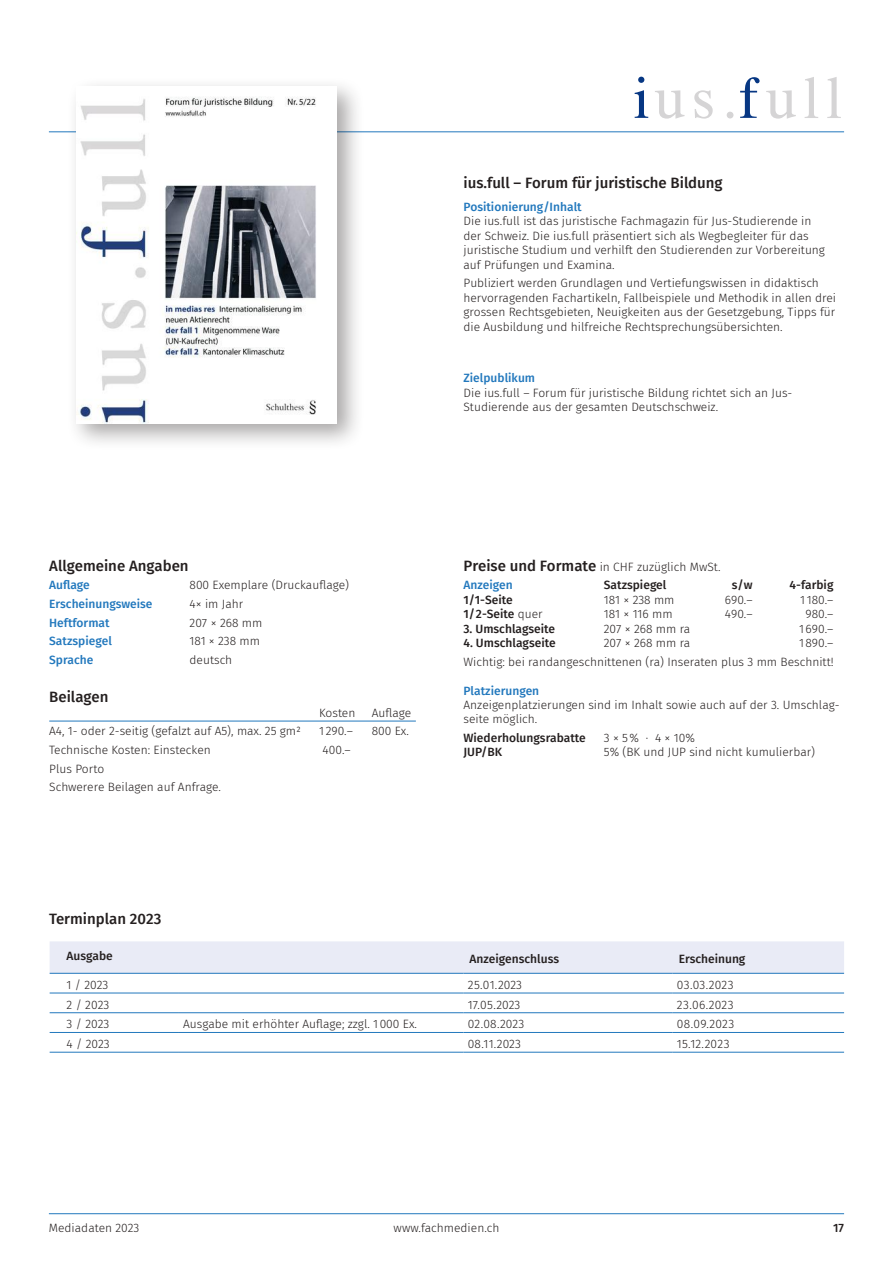
<style>
.page{position:relative;width:893px;height:1263px;background:#fff}
.page>*{position:absolute;margin:0;border:0;box-sizing:border-box;transform-origin:0 0}
.t1{font:500 15px "Fira Sans";color:#241f1f}
.t2{font:300 12px/14.4px "Fira Sans";color:#241f1f}
.t3{font:500 12px "Fira Sans";color:#241f1f}
.t4{font:500 12px "Fira Sans";color:#2278bd}
.s1{font-weight:500;font-size:15px}
.s2{font-weight:500;color:#2278bd}
.s3{font-weight:300}
</style>
<div class="page">
<hr style="left:49px;top:131px;width:795px;height:1px;background:#2278bd">
<hr style="left:49px;top:1213px;width:795px;height:1px;background:#2278bd">
<div style="left:67px;top:77px;width:297px;height:374px;background:#241f1f;opacity:.4"></div>
<img style="left:77px;top:86px;width:260px;height:337px">
<hr style="left:49px;top:721px;width:367px;height:1px;background:#2278bd">
<div style="left:50px;top:941px;width:794px;height:32px;background:#e9ebf6"></div>
<hr style="left:50px;top:973px;width:129px;height:1px;background:#2278bd">
<hr style="left:179px;top:973px;width:284px;height:1px;background:#2278bd">
<hr style="left:463px;top:973px;width:210px;height:1px;background:#2278bd">
<hr style="left:673px;top:973px;width:171px;height:1px;background:#2278bd">
<hr style="left:50px;top:993px;width:129px;height:1px;background:#2278bd">
<hr style="left:179px;top:993px;width:284px;height:1px;background:#2278bd">
<hr style="left:463px;top:993px;width:210px;height:1px;background:#2278bd">
<hr style="left:673px;top:993px;width:171px;height:1px;background:#2278bd">
<hr style="left:50px;top:1012px;width:129px;height:1px;background:#2278bd">
<hr style="left:179px;top:1012px;width:284px;height:1px;background:#2278bd">
<hr style="left:463px;top:1012px;width:210px;height:1px;background:#2278bd">
<hr style="left:673px;top:1012px;width:171px;height:1px;background:#2278bd">
<hr style="left:50px;top:1032px;width:129px;height:1px;background:#2278bd">
<hr style="left:179px;top:1032px;width:284px;height:1px;background:#2278bd">
<hr style="left:463px;top:1032px;width:210px;height:1px;background:#2278bd">
<hr style="left:673px;top:1032px;width:171px;height:1px;background:#2278bd">
<hr style="left:50px;top:1052px;width:129px;height:1px;background:#2278bd">
<hr style="left:179px;top:1052px;width:284px;height:1px;background:#2278bd">
<hr style="left:463px;top:1052px;width:210px;height:1px;background:#2278bd">
<hr style="left:673px;top:1052px;width:171px;height:1px;background:#2278bd">
<svg style="left:635px;top:77px;width:13px;height:41px"></svg>
<svg style="left:655px;top:90px;width:78px;height:29px"></svg>
<svg style="left:740px;top:77px;width:20px;height:41px"></svg>
<svg style="left:766px;top:77px;width:75px;height:42px"></svg>
<p class="t1" style="left:463px;top:171px;width:261px">ius.full ― Forum für juristische Bildung</p>
<p class="t4" style="left:463px;top:197px;width:120px">Positionierung/Inhalt</p>
<p class="t2" style="left:463px;top:214px;width:363px">Die ius.full ist das juristische Fachmagazin für Jus-Studierende in der Schweiz. Die ius.full präsentiert sich als Wegbegleiter für das juristische Studium und verhilft den Studierenden zur Vorbereitung auf Prüfungen und Examina.</p>
<p class="t2" style="left:463px;top:276px;width:374px">Publiziert werden Grundlagen und Vertiefungswissen in didaktisch hervorragenden Fachartikeln, Fallbeispiele und Methodik in allen drei grossen Rechtsgebieten, Neuigkeiten aus der Gesetzgebung, Tipps für die Ausbildung und hilfreiche Rechtsprechungsübersichten.</p>
<p class="t4" style="left:463px;top:368px;width:73px">Zielpublikum</p>
<p class="t2" style="left:463px;top:385px;width:330px">Die ius.full – Forum für juristische Bildung richtet sich an Jus-<br>Studierende aus der gesamten Deutschschweiz.</p>
<p class="t1" style="left:49px;top:553px;width:141px">Allgemeine Angaben</p>
<p class="t4" style="left:49px;top:576px;width:42px">Auflage</p>
<p class="t2" style="left:190px;top:578px;width:161px">800 Exemplare (Druckauflage)</p>
<p class="t4" style="left:49px;top:594px;width:105px">Erscheinungsweise</p>
<p class="t2" style="left:190px;top:597px;width:55px">4× im Jahr</p>
<p class="t4" style="left:49px;top:613px;width:62px">Heftformat</p>
<p class="t2" style="left:190px;top:615px;width:74px">207 × 268 mm</p>
<p class="t4" style="left:49px;top:631px;width:64px">Satzspiegel</p>
<p class="t2" style="left:190px;top:634px;width:72px">181 × 238 mm</p>
<p class="t4" style="left:49px;top:650px;width:46px">Sprache</p>
<p class="t2" style="left:190px;top:653px;width:44px">deutsch</p>
<p class="t1" style="left:49px;top:685px;width:61px">Beilagen</p>
<p class="t2" style="left:319px;top:705px;width:38px">Kosten</p>
<p class="t2" style="left:372px;top:705px;width:41px">Auflage</p>
<p class="t2" style="left:49px;top:724px;width:253px">A4, 1- oder 2-seitig (gefalzt auf A5), max. 25 gm2</p>
<p class="t2" style="left:319px;top:724px;width:35px">1 290.–</p>
<p class="t2" style="left:372px;top:724px;width:39px">800 Ex.</p>
<p class="t2" style="left:49px;top:742px;width:163px">Technische Kosten: Einstecken</p>
<p class="t2" style="left:323px;top:742px;width:30px">400.–</p>
<p class="t2" style="left:49px;top:759px;width:173px;line-height:18.6px">Plus Porto<br>Schwerere Beilagen auf Anfrage.</p>
<p class="t1" style="left:49px;top:906px;width:114px">Terminplan 2023</p>
<p class="t2" style="left:463px;top:557px;width:258px;line-height:18.6px"><span class="s1">Preise und Formate</span> in CHF zuzüglich MwSt.<br><span class="s2">Anzeigen</span></p>
<p class="t3" style="left:604px;top:576px;width:64px">Satzspiegel</p>
<p class="t3" style="left:732px;top:576px;width:22px">s/w</p>
<p class="t3" style="left:790px;top:576px;width:45px">4-farbig</p>
<p class="t3" style="left:463px;top:590px;width:51px">1/1-Seite</p>
<p class="t2" style="left:604px;top:592px;width:72px">181 × 238 mm</p>
<p class="t2" style="left:725px;top:592px;width:29px">690.–</p>
<p class="t2" style="left:800px;top:592px;width:35px">1 180.–</p>
<p class="t3" style="left:463px;top:604px;width:81px">1/2-Seite <span class="s3">quer</span></p>
<p class="t2" style="left:604px;top:607px;width:70px">181 × 116 mm</p>
<p class="t2" style="left:725px;top:607px;width:29px">490.–</p>
<p class="t2" style="left:805px;top:607px;width:29px">980.–</p>
<p class="t3" style="left:463px;top:619px;width:93px">3. Umschlagseite</p>
<p class="t2" style="left:604px;top:621px;width:88px">207 × 268 mm ra</p>
<p class="t2" style="left:799px;top:621px;width:36px">1690.–</p>
<p class="t3" style="left:463px;top:633px;width:94px">4. Umschlagseite</p>
<p class="t2" style="left:604px;top:636px;width:88px">207 × 268 mm ra</p>
<p class="t2" style="left:463px;top:633px;width:372px;line-height:18.6px;text-align:right">1890.–<br>Wichtig: bei randangeschnittenen (ra) Inseraten plus 3 mm Beschnitt!</p>
<p class="t4" style="left:463px;top:681px;width:77px">Platzierungen</p>
<p class="t2" style="left:463px;top:697px;width:378px">Anzeigenplatzierungen sind im Inhalt sowie auch auf der 3. Umschlag&shy;seite möglich.</p>
<p class="t3" style="left:463px;top:728px;width:124px">Wiederholungsrabatte</p>
<p class="t2" style="left:604px;top:730px;width:93px">3 × 5% · 4 × 10%</p>
<p class="t3" style="left:463px;top:742px;width:40px">JUP/BK</p>
<p class="t2" style="left:604px;top:745px;width:213px">5% (BK und JUP sind nicht kumulierbar)</p>
<p class="t3" style="left:67px;top:946px;width:48px">Ausgabe</p>
<p class="t3" style="left:469px;top:949px;width:91px">Anzeigenschluss</p>
<p class="t3" style="left:679px;top:949px;width:68px">Erscheinung</p>
<p class="t2" style="left:67px;top:977px;width:43px">1 / 2023</p>
<p class="t2" style="left:468px;top:977px;width:56px">25.01.2023</p>
<p class="t2" style="left:677px;top:977px;width:58px">03.03.2023</p>
<p class="t2" style="left:67px;top:997px;width:44px">2 / 2023</p>
<p class="t2" style="left:468px;top:997px;width:54px">17.05.2023</p>
<p class="t2" style="left:677px;top:997px;width:58px">23.06.2023</p>
<p class="t2" style="left:67px;top:1017px;width:44px">3 / 2023</p>
<p class="t2" style="left:183px;top:1017px;width:235px">Ausgabe mit erhöhter Auflage; zzgl. 1000 Ex.</p>
<p class="t2" style="left:468px;top:1017px;width:58px">02.08.2023</p>
<p class="t2" style="left:677px;top:1017px;width:59px">08.09.2023</p>
<p class="t2" style="left:67px;top:1036px;width:45px">4 / 2023</p>
<p class="t2" style="left:468px;top:1036px;width:55px">08.11.2023</p>
<p class="t2" style="left:677px;top:1036px;width:54px">15.12.2023</p>
<p class="t2" style="left:49px;top:1221px;width:92px">Mediadaten 2023</p>
<p class="t2" style="left:394px;top:1221px;width:107px">www.fachmedien.ch</p>
<p class="t3" style="left:833px;top:1218px;width:12px">17</p>
</div>
